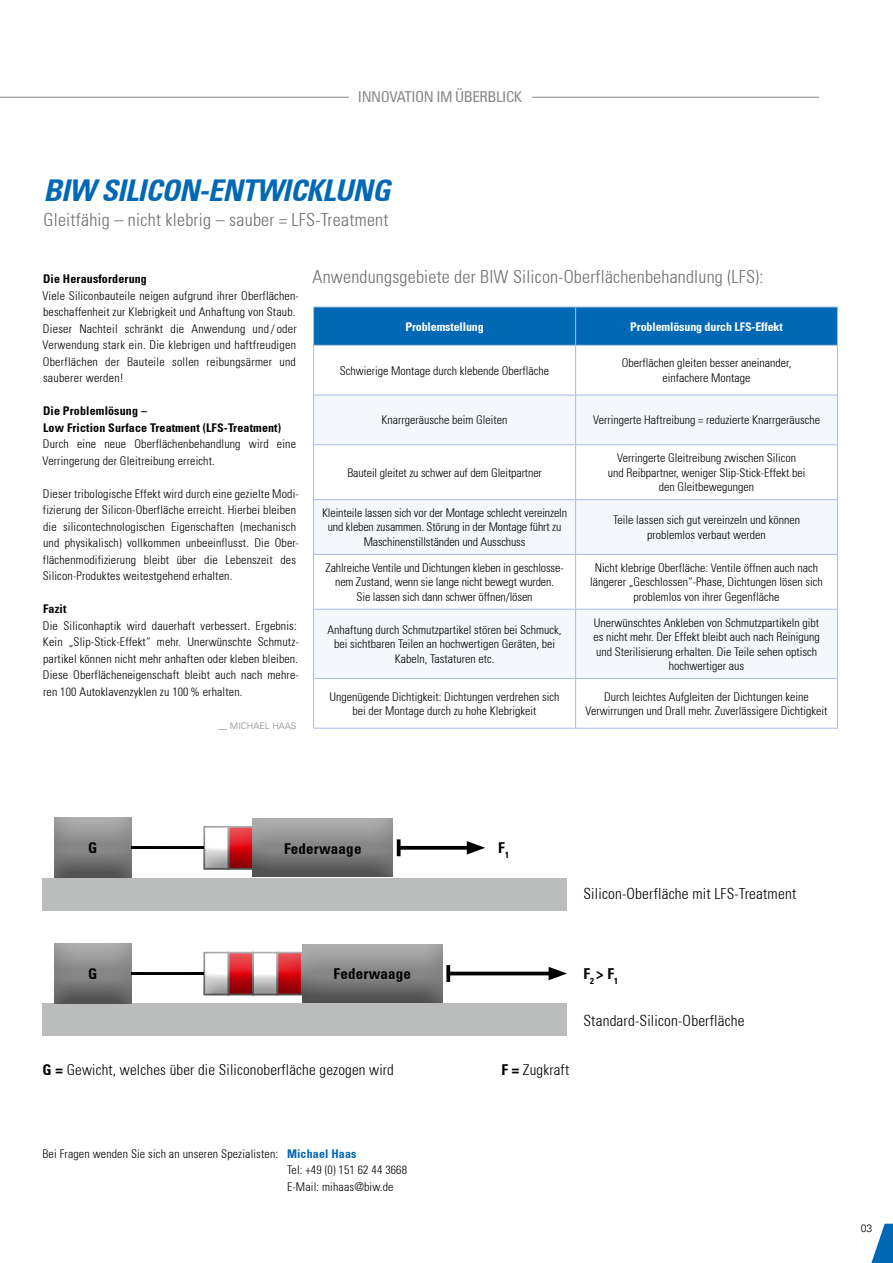
<style>
.page{position:relative;width:893px;height:1263px;background:#fff}
.page>*{position:absolute;margin:0;border:0;box-sizing:border-box;transform-origin:0 0}
.t1{font:italic 700 condensed 30px "Univers 67";letter-spacing:-.02em;color:#0068b4}
.t2{font:300 condensed 18px "Univers 47";letter-spacing:.01em;color:#6e6e6e}
.t3{font:300 condensed 15.3px "Univers 47";letter-spacing:.01em;color:#000}
.t4{font:300 condensed 15px "Univers 47";letter-spacing:.01em;color:#000}
.t5{font:700 condensed 15px "Univers 67";letter-spacing:.01em;color:#000}
.t6{font:condensed 15px "Univers 57";letter-spacing:-.03em;color:#868786}
.t7{font:300 condensed 12px/14.4px "Univers 47";color:#000;text-align:center}
.t8{font:300 condensed 12px/16.5px "Univers 47";letter-spacing:.02em;color:#000}
.t9{font:700 condensed 12px/16.5px "Univers 67";letter-spacing:.01em;color:#000}
.t10{font:700 condensed 12px "Univers 67";letter-spacing:-.01em;color:#fff}
.t11{font:300 10.5px "Univers 45";color:#000}
.t12{font:300 9px "Univers 45";color:#868786}
.s1{font-family:"Univers 67";font-weight:700}
.s2{font-family:"Univers 67";font-weight:700;color:#0068b4}
</style>
<div class="page">
<svg style="left:871px;top:1224px;width:22px;height:39px"></svg>
<hr style="left:0;top:97px;width:819px;height:1px;background:#868786">
<div style="left:349px;top:82px;width:182px;height:20px;background:#fff"></div>
<div style="left:314px;top:308px;width:523px;height:37px;background:#0068b4"></div>
<svg style="left:314px;top:346px;width:523px;height:382px"></svg>
<svg style="left:314px;top:396px;width:523px;height:282px;fill:#f4f7fc"></svg>
<hr style="left:313px;top:307px;width:263px;height:1px;background:#a4bde3">
<hr style="left:313px;top:307px;width:1px;height:38px;background:#a4bde3">
<hr style="left:313px;top:345px;width:263px;height:1px;background:#a4bde3">
<hr style="left:313px;top:346px;width:1px;height:49px;background:#a4bde3">
<hr style="left:575px;top:346px;width:1px;height:49px;background:#a4bde3">
<hr style="left:837px;top:346px;width:1px;height:49px;background:#a4bde3">
<hr style="left:313px;top:395px;width:263px;height:1px;background:#a4bde3">
<hr style="left:313px;top:395px;width:1px;height:49px;background:#a4bde3">
<hr style="left:576px;top:395px;width:262px;height:1px;background:#a4bde3">
<hr style="left:575px;top:395px;width:1px;height:49px;background:#a4bde3">
<hr style="left:837px;top:395px;width:1px;height:49px;background:#a4bde3">
<hr style="left:313px;top:445px;width:1px;height:54px;background:#a4bde3">
<hr style="left:575px;top:445px;width:1px;height:54px;background:#a4bde3">
<hr style="left:837px;top:445px;width:1px;height:54px;background:#a4bde3">
<hr style="left:313px;top:499px;width:263px;height:1px;background:#a4bde3">
<hr style="left:313px;top:500px;width:1px;height:54px;background:#a4bde3">
<hr style="left:576px;top:499px;width:262px;height:1px;background:#a4bde3">
<hr style="left:575px;top:500px;width:1px;height:54px;background:#a4bde3">
<hr style="left:837px;top:500px;width:1px;height:54px;background:#a4bde3">
<hr style="left:313px;top:555px;width:1px;height:54px;background:#a4bde3">
<hr style="left:575px;top:555px;width:1px;height:54px;background:#a4bde3">
<hr style="left:837px;top:555px;width:1px;height:54px;background:#a4bde3">
<hr style="left:313px;top:609px;width:263px;height:1px;background:#a4bde3">
<hr style="left:313px;top:610px;width:1px;height:68px;background:#a4bde3">
<hr style="left:576px;top:609px;width:262px;height:1px;background:#a4bde3">
<hr style="left:575px;top:610px;width:1px;height:68px;background:#a4bde3">
<hr style="left:837px;top:610px;width:1px;height:68px;background:#a4bde3">
<hr style="left:313px;top:679px;width:1px;height:49px;background:#a4bde3">
<hr style="left:575px;top:679px;width:1px;height:49px;background:#a4bde3">
<hr style="left:837px;top:679px;width:1px;height:49px;background:#a4bde3">
<hr style="left:313px;top:678px;width:263px;height:1px;background:#a4bde3">
<hr style="left:576px;top:678px;width:262px;height:1px;background:#a4bde3">
<hr style="left:313px;top:444px;width:263px;height:1px;background:#a4bde3">
<hr style="left:576px;top:444px;width:262px;height:1px;background:#a4bde3">
<hr style="left:313px;top:554px;width:263px;height:1px;background:#a4bde3">
<hr style="left:576px;top:554px;width:262px;height:1px;background:#a4bde3">
<hr style="left:313px;top:728px;width:263px;height:1px;background:#a4bde3">
<hr style="left:576px;top:728px;width:262px;height:1px;background:#a4bde3">
<hr style="left:576px;top:307px;width:262px;height:1px;background:#a4bde3">
<hr style="left:575px;top:307px;width:1px;height:38px;background:#a4bde3">
<hr style="left:837px;top:307px;width:1px;height:38px;background:#a4bde3">
<hr style="left:576px;top:345px;width:262px;height:1px;background:#a4bde3">
<div style="left:43px;top:1004px;width:524px;height:32px;background:#bbbcbc"></div>
<div style="left:43px;top:878px;width:524px;height:32px;background:#bbbcbc"></div>
<div style="left:30px;top:923px;width:437px;height:51px;background:#fff;opacity:.5"></div>
<div style="left:29px;top:960px;width:438px;height:46px;background:#000;opacity:.4"></div>
<div style="left:30px;top:798px;width:387px;height:50px;background:#fff;opacity:.5"></div>
<div style="left:29px;top:834px;width:388px;height:46px;background:#000;opacity:.4"></div>
<svg style="left:401px;top:846px;width:66px;height:4px"></svg>
<svg style="left:397px;top:839px;width:4px;height:17px"></svg>
<svg style="left:467px;top:841px;width:18px;height:13px"></svg>
<hr style="left:448px;top:972px;width:108px;height:3px;background:#000">
<svg style="left:446px;top:965px;width:4px;height:17px"></svg>
<svg style="left:549px;top:967px;width:18px;height:13px"></svg>
<p class="t6" style="left:358px;top:87px;width:166px">INNOVATION IM ÜBERBLICK</p>
<h1 class="t1" style="left:43px;top:172px;width:348px">BIW SILICON-ENTWICKLUNG</h1>
<h2 class="t2" style="left:43px;top:209px;width:347px">Gleitfähig – nicht klebrig – sauber = LFS-Treatment</h2>
<p class="t9" style="left:43px;top:270px;width:105px">Die Herausforderung</p>
<p class="t8" style="left:43px;top:287px;width:258px">Viele Siliconbauteile neigen aufgrund ihrer Oberflächen&shy;beschaffenheit zur Klebrigkeit und Anhaftung von Staub.<br>Dieser Nachteil schränkt die Anwendung und / oder Verwendung stark ein. Die klebrigen und haftfreudigen Oberflächen der Bauteile sollen reibungsärmer und sauberer werden!</p>
<p class="t9" style="left:43px;top:402px;width:240px">Die Problemlösung –<br>Low Friction Surface Treatment (LFS-Treatment)</p>
<p class="t7" style="left:43px;top:436px;width:255px;line-height:16.5px;text-align:left">Durch eine neue Oberflächenbehandlung wird eine<br>Verringerung der Gleitreibung erreicht.</p>
<p class="t7" style="left:43px;top:485px;width:258px;line-height:16.5px;text-align:left">Dieser tribologische Effekt wird durch eine gezielte Modi&shy;fizierung der Silicon-Oberfläche erreicht. Hierbei bleiben die silicontechnologischen Eigenschaften (mechanisch und physikalisch) vollkommen unbeeinflusst. Die Ober&shy;flächenmodifizierung bleibt über die Lebenszeit des Silicon-Produktes weitestgehend erhalten.</p>
<p class="t9" style="left:43px;top:600px;width:25px">Fazit</p>
<p class="t7" style="left:43px;top:617px;width:257px;line-height:16.5px;text-align:left">Die Siliconhaptik wird dauerhaft verbessert. Ergebnis:<br>Kein „Slip-Stick-Effekt“ mehr. Unerwünschte Schmutz&shy;partikel können nicht mehr anhaften oder kleben bleiben.<br>Diese Oberflächeneigenschaft bleibt auch nach mehre&shy;ren 100 Autoklavenzyklen zu 100% erhalten.</p>
<p class="t12" style="left:218px;top:720px;width:79px">— MICHAEL HAAS</p>
<h2 class="t2" style="left:312px;top:266px;width:452px">Anwendungsgebiete der BIW Silicon-Oberflächenbehandlung (LFS):</h2>
<p class="t10" style="left:405px;top:319px;width:80px">Problemstellung</p>
<p class="t10" style="left:630px;top:319px;width:154px">Problemlösung durch LFS-Effekt</p>
<p class="t7" style="left:340px;top:363px;width:211px">Schwierige Montage durch klebende Oberfläche</p>
<p class="t7" style="left:622px;top:356px;width:171px">Oberflächen gleiten besser aneinander, einfachere Montage</p>
<p class="t7" style="left:382px;top:413px;width:127px">Knarrgeräusche beim Gleiten</p>
<p class="t7" style="left:593px;top:413px;width:228px">Verringerte Haftreibung = reduzierte Knarrgeräusche</p>
<p class="t7" style="left:347px;top:465px;width:196px">Bauteil gleitet zu schwer auf dem Gleitpartner</p>
<p class="t7" style="left:608px;top:451px;width:199px">Verringerte Gleitreibung zwischen Silicon und Reibpartner, weniger Slip-Stick-Effekt bei den Gleitbewegungen</p>
<p class="t7" style="left:322px;top:506px;width:247px">Kleinteile lassen sich vor der Montage schlecht vereinzeln und kleben zusammen. Störung in der Montage führt zu<br>Maschinenstillständen und Ausschuss</p>
<p class="t7" style="left:613px;top:513px;width:188px">Teile lassen sich gut vereinzeln und können problemlos verbaut werden</p>
<p class="t7" style="left:325px;top:560px;width:240px">Zahlreiche Ventile und Dichtungen kleben in geschlosse&shy;nem Zustand, wenn sie lange nicht bewegt wurden.<br>Sie lassen sich dann schwer öffnen/lösen</p>
<p class="t7" style="left:590px;top:560px;width:234px">Nicht klebrige Oberfläche: Ventile öffnen auch nach längerer „Geschlossen“-Phase, Dichtungen lösen sich problemlos von ihrer Gegenfläche</p>
<p class="t7" style="left:328px;top:622px;width:235px">Anhaftung durch Schmutzpartikel stören bei Schmuck, bei sichtbaren Teilen an hochwertigen Geräten, bei<br>Kabeln, Tastaturen etc.</p>
<p class="t7" style="left:593px;top:615px;width:228px">Unerwünschtes Ankleben von Schmutzpartikeln gibt es nicht mehr. Der Effekt bleibt auch nach Reinigung und Sterilisierung erhalten. Die Teile sehen optisch hochwertiger aus</p>
<p class="t7" style="left:330px;top:689px;width:231px">Ungenügende Dichtigkeit: Dichtungen verdrehen sich bei der Montage durch zu hohe Klebrigkeit</p>
<p class="t7" style="left:586px;top:689px;width:243px">Durch leichtes Aufgleiten der Dichtungen keine<br>Verwirrungen und Drall mehr. Zuverlässigere Dichtigkeit</p>
<p class="t5" style="left:88px;top:839px;width:11px">G</p>
<p class="t5" style="left:284px;top:839px;width:79px">Federwaage</p>
<p class="t5" style="left:498px;top:839px;width:12px">F<sub>1</sub></p>
<p class="t3" style="left:583px;top:884px;width:214px">Silicon-Oberfläche mit LFS-Treatment</p>
<p class="t5" style="left:88px;top:965px;width:11px">G</p>
<p class="t5" style="left:334px;top:965px;width:79px">Federwaage</p>
<p class="t4" style="left:43px;top:1061px;width:353px"><span class="s1">G =</span> Gewicht, welches über die Siliconoberfläche gezogen wird</p>
<p class="t4" style="left:501px;top:1061px;width:69px"><span class="s1">F =</span> Zugkraft</p>
<p class="t5" style="left:583px;top:965px;width:36px">F<sub>2</sub> &gt; F<sub>1</sub></p>
<p class="t3" style="left:583px;top:1011px;width:163px">Standard-Silicon-Oberfläche</p>
<p class="t7" style="left:287px;top:1145px;width:122px;line-height:16.5px;text-align:left;text-indent:-244px">Bei Fragen wenden Sie sich an unseren Spezialisten: <span class="s2">Michael Haas<br></span>Tel: +49 (0) 151 62 44 3668<br>E-Mail: mihaas@biw.de</p>
<p class="t11" style="left:861px;top:1221px;width:13px">03</p>
</div>
